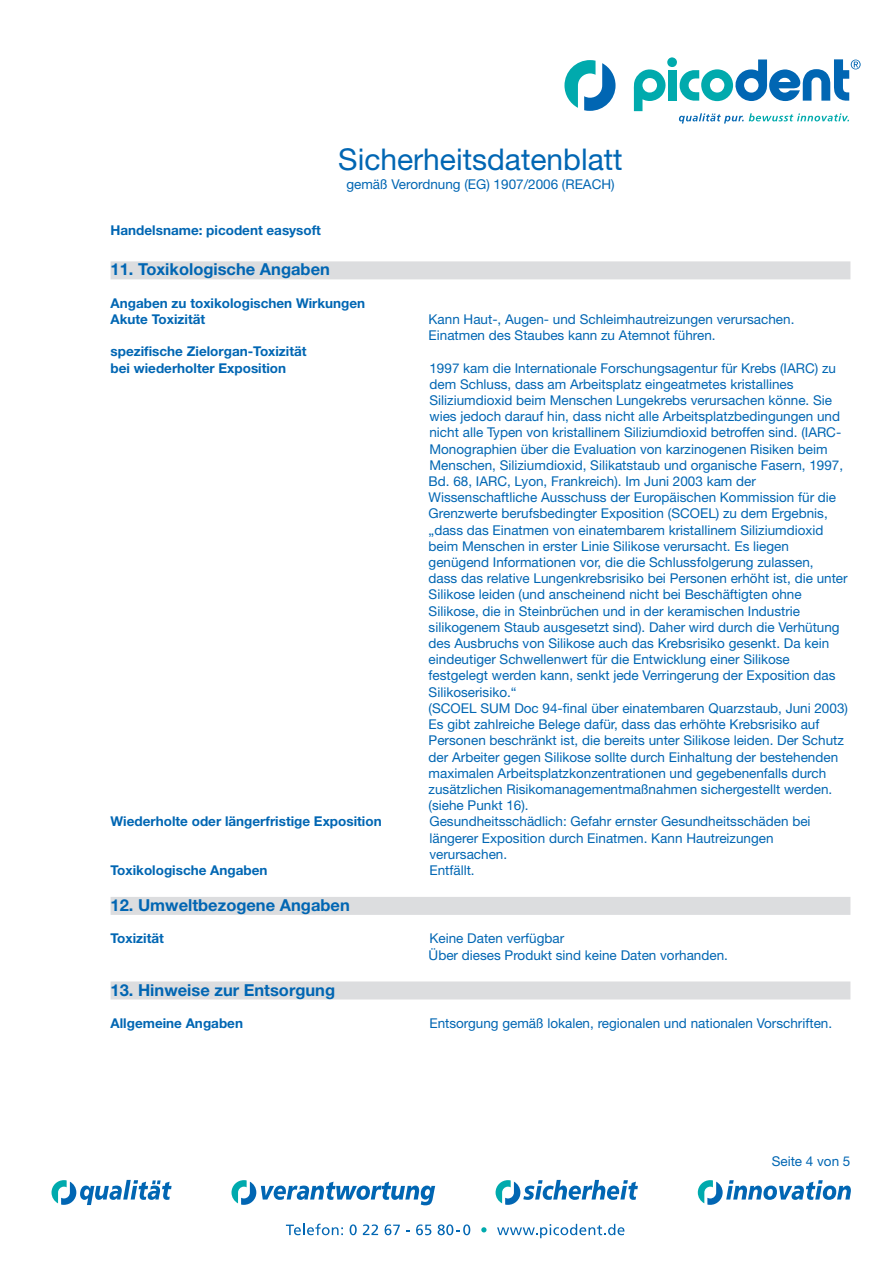
<style>
.page{position:relative;width:893px;height:1263px;background:#fff}
.page>*{position:absolute;margin:0;border:0;box-sizing:border-box;transform-origin:0 0}
.t1{font:30px "Helvetica Neue LT Std";color:#0166b3}
.t2{font:700 16.5px "Helvetica Neue LT Std";color:#0166b3}
.t3{font:13.5px/16.2px "Helvetica Neue LT Std";color:#0166b3}
.t4{font:700 13.5px/16.2px "Helvetica Neue LT Std";color:#0166b3}
</style>
<div class="page">
<svg style="left:52px;top:1180px;width:120px;height:25px"></svg>
<svg style="left:496px;top:1180px;width:142px;height:25px"></svg>
<svg style="left:698px;top:1180px;width:153px;height:25px"></svg>
<svg style="left:231px;top:1180px;width:204px;height:25px"></svg>
<svg style="left:286px;top:1224px;width:57px;height:11px"></svg>
<svg style="left:350px;top:1224px;width:7px;height:11px"></svg>
<svg style="left:363px;top:1224px;width:15px;height:11px"></svg>
<svg style="left:385px;top:1224px;width:15px;height:11px"></svg>
<svg style="left:416px;top:1224px;width:15px;height:11px"></svg>
<svg style="left:438px;top:1224px;width:32px;height:11px"></svg>
<svg style="left:481px;top:1227px;width:6px;height:5px"></svg>
<svg style="left:497px;top:1224px;width:127px;height:14px"></svg>
<svg style="left:634px;top:69px;width:32px;height:42px"></svg>
<div style="left:668px;top:70px;width:9px;height:31px;background:#00aaad"></div>
<div style="left:667px;top:57px;width:10px;height:10px;background:#00aaad;border-radius:50%"></div>
<svg style="left:564px;top:60px;width:51px;height:51px"></svg>
<svg style="left:679px;top:113px;width:170px;height:11px"></svg>
<svg style="left:680px;top:59px;width:181px;height:42px"></svg>
<div style="left:111px;top:261px;width:739px;height:18px;background:#dcdddf"></div>
<div style="left:111px;top:897px;width:739px;height:18px;background:#dcdddf"></div>
<div style="left:111px;top:981px;width:739px;height:18px;background:#dcdddf"></div>
<p class="t4" style="left:111px;top:222px;width:212px">Handelsname: picodent easysoft</p>
<h1 class="t1" style="left:338px;top:142px;width:286px">Sicherheitsdatenblatt</h1>
<p class="t3" style="left:346px;top:176px;width:270px">gemäß Verordnung (EG) 1907/2006 (REACH)</p>
<p class="t2" style="left:111px;top:259px;width:221px">11. Toxikologische Angaben</p>
<p class="t4" style="left:111px;top:295px;width:256px">Angaben zu toxikologischen Wirkungen<br>Akute Toxizität</p>
<p class="t4" style="left:111px;top:343px;width:198px">spezifische Zielorgan-Toxizität bei wiederholter Exposition</p>
<p class="t3" style="left:429px;top:311px;width:367px">Kann Haut-, Augen- und Schleimhautreizungen verursachen.<br>Einatmen des Staubes kann zu Atemnot führen.</p>
<p class="t3" style="left:429px;top:360px;width:421px">1997 kam die Internationale Forschungsagentur für Krebs (IARC) zu dem Schluss, dass am Arbeitsplatz eingeatmetes kristallines Siliziumdioxid beim Menschen Lungekrebs verursachen könne. Sie wies jedoch darauf hin, dass nicht alle Arbeitsplatzbedingungen und nicht alle Typen von kristallinem Siliziumdioxid betroffen sind. (IARC-Monographien über die Evaluation von karzinogenen Risiken beim Menschen, Siliziumdioxid, Silikatstaub und organische Fasern, 1997, Bd. 68, IARC, Lyon, Frankreich). Im Juni 2003 kam der Wissenschaftliche Ausschuss der Europäischen Kommission für die Grenzwerte berufsbedingter Exposition (SCOEL) zu dem Ergebnis, „dass das Einatmen von einatembarem kristallinem Siliziumdioxid beim Menschen in erster Linie Silikose verursacht. Es liegen genügend Informationen vor, die die Schlussfolgerung zulassen,<br>dass das relative Lungenkrebsrisiko bei Personen erhöht ist, die unter Silikose leiden (und anscheinend nicht bei Beschäftigten ohne Silikose, die in Steinbrüchen und in der keramischen Industrie silikogenem Staub ausgesetzt sind). Daher wird durch die Verhütung des Ausbruchs von Silikose auch das Krebsrisiko gesenkt. Da kein eindeutiger Schwellenwert für die Entwicklung einer Silikose festgelegt werden kann, senkt jede Verringerung der Exposition das Silikoserisiko.“<br>(SCOEL SUM Doc 94-final über einatembaren Quarzstaub, Juni 2003)<br>Es gibt zahlreiche Belege dafür, dass das erhöhte Krebsrisiko auf Personen beschränkt ist, die bereits unter Silikose leiden. Der Schutz der Arbeiter gegen Silikose sollte durch Einhaltung der bestehenden maximalen Arbeitsplatzkonzentrationen und gegebenenfalls durch zusätzlichen Risikomanagementmaßnahmen sichergestellt werden. (siehe Punkt 16).</p>
<p class="t4" style="left:111px;top:813px;width:273px">Wiederholte oder längerfristige Exposition</p>
<p class="t3" style="left:429px;top:813px;width:383px">Gesundheitsschädlich: Gefahr ernster Gesundheitsschäden bei längerer Exposition durch Einatmen. Kann Hautreizungen verursachen.</p>
<p class="t4" style="left:111px;top:862px;width:158px">Toxikologische Angaben</p>
<p class="t3" style="left:429px;top:862px;width:47px">Entfällt.</p>
<p class="t2" style="left:111px;top:895px;width:241px">12. Umweltbezogene Angaben</p>
<p class="t4" style="left:111px;top:930px;width:55px">Toxizität</p>
<p class="t3" style="left:429px;top:930px;width:301px">Keine Daten verfügbar<br>Über dieses Produkt sind keine Daten vorhanden.</p>
<p class="t2" style="left:111px;top:979px;width:226px">13. Hinweise zur Entsorgung</p>
<p class="t4" style="left:111px;top:1015px;width:134px">Allgemeine Angaben</p>
<p class="t3" style="left:429px;top:1015px;width:404px">Entsorgung gemäß lokalen, regionalen und nationalen Vorschriften.</p>
<p class="t3" style="left:772px;top:1153px;width:80px">Seite 4 von 5</p>
</div>
